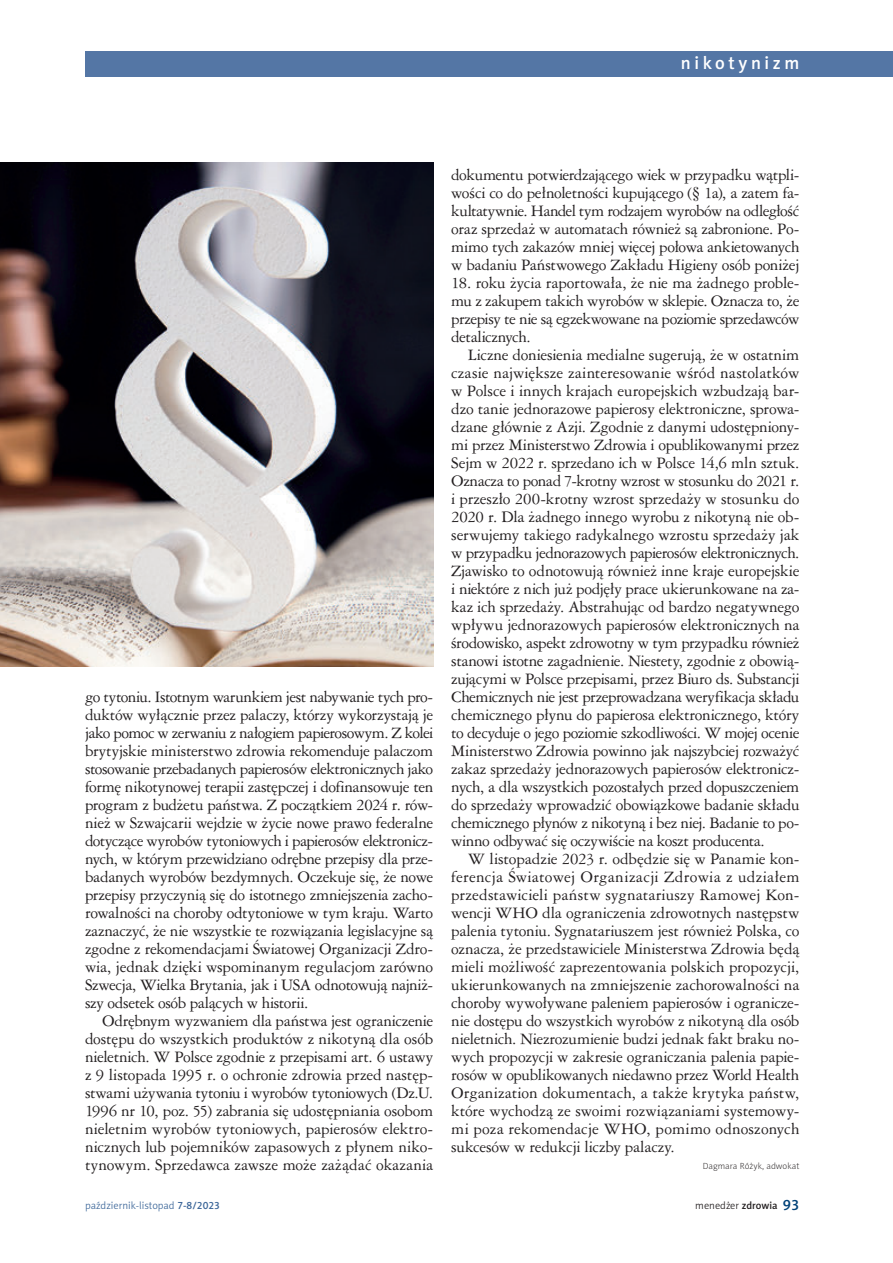
<style>
.page{position:relative;width:893px;height:1263px;background:#fff}
.page>*{position:absolute;margin:0;border:0;box-sizing:border-box;transform-origin:0 0}
.Belka_prawa{font:18px "Naomi Sans EFN Medium";letter-spacing:.2em;color:#fff}
.tekst{font:15px/18px "Ameri Garmnd PL";letter-spacing:-.02em;color:#231f20;text-align:justify}
.t1{font:10.5px "Naomi Sans EFN Light";color:#3d6799}
.t2{font:10.5px "Naomi Sans EFN Light";color:#231f20}
.autor_gora_1{font:9px "Naomi Sans EFN Thin";letter-spacing:.01em;color:#231f20}
.s1{font-family:"Naomi Sans EFN Medium"}
.s2{font-family:"Naomi Sans EFN Medium";font-size:15px;color:#004279}
</style>
<div class="page">
<img style="left:0;top:162px;width:433px;height:504px">
<div style="left:85px;top:51px;width:808px;height:26px;background:#5476a5"></div>
<p class="Belka_prawa" style="left:681px;top:52px;width:120px">nikotynizm</p>
<p class="tekst" style="left:85px;top:687px;width:350px">go tytoniu. Istotnym warunkiem jest nabywanie tych pro&shy;duktów wyłącznie przez palaczy, którzy wykorzystają je jako pomoc w zerwaniu z nałogiem papierosowym. Z kolei brytyjskie ministerstwo zdrowia rekomenduje palaczom stosowanie przebadanych papierosów elektronicznych jako formę nikotynowej terapii zastępczej i dofinansowuje ten program z budżetu państwa. Z początkiem 2024 r. rów&shy;nież w Szwajcarii wejdzie w życie nowe prawo federalne dotyczące wyrobów tytoniowych i papierosów elektronicz&shy;nych, w którym przewidziano odrębne przepisy dla prze&shy;badanych wyrobów bezdymnych. Oczekuje się, że nowe przepisy przyczynią się do istotnego zmniejszenia zacho&shy;rowalności na choroby odtytoniowe w tym kraju. Warto zaznaczyć, że nie wszystkie te rozwiązania legislacyjne są zgodne z rekomendacjami Światowej Organizacji Zdro&shy;wia, jednak dzięki wspominanym regulacjom zarówno Szwecja, Wielka Brytania, jak i USA odnotowują najniż&shy;szy odsetek osób palących w historii.</p>
<p class="tekst" style="left:85px;top:1011px;width:350px;text-indent:17px">Odrębnym wyzwaniem dla państwa jest ograniczenie dostępu do wszystkich produktów z nikotyną dla osób nieletnich. W Polsce zgodnie z przepisami art. 6 ustawy z 9 listopada 1995 r. o ochronie zdrowia przed następ&shy;stwami używania tytoniu i wyrobów tytoniowych (Dz.U.<br>1996 nr 10, poz. 55) zabrania się udostępniania osobom nieletnim wyrobów tytoniowych, papierosów elektro&shy;nicznych lub pojemników zapasowych z płynem niko&shy;tynowym. Sprzedawca zawsze może zażądać okazania</p>
<p class="tekst" style="left:451px;top:165px;width:350px">dokumentu potwierdzającego wiek w przypadku wątpli&shy;wości co do pełnoletności kupującego (§ 1a), a zatem fa&shy;kultatywnie. Handel tym rodzajem wyrobów na odległość oraz sprzedaż w automatach również są zabronione. Po&shy;mimo tych zakazów mniej więcej połowa ankietowanych w badaniu Państwowego Zakładu Higieny osób poniżej</p>
<p class="tekst" style="left:451px;top:273px;width:350px">18. roku życia raportowała, że nie ma żadnego proble&shy;mu z zakupem takich wyrobów w sklepie. Oznacza to, że przepisy te nie są egzekwowane na poziomie sprzedawców detalicznych.</p>
<p class="tekst" style="left:451px;top:345px;width:350px;text-indent:17px">Liczne doniesienia medialne sugerują, że w ostatnim czasie największe zainteresowanie wśród nastolatków w Polsce i innych krajach europejskich wzbudzają bar&shy;dzo tanie jednorazowe papierosy elektroniczne, sprowa&shy;dzane głównie z Azji. Zgodnie z danymi udostępniony&shy;mi przez Ministerstwo Zdrowia i opublikowanymi przez Sejm w 2022 r. sprzedano ich w Polsce 14,6 mln sztuk.<br>Oznacza to ponad 7-krotny wzrost w stosunku do 2021 r. i przeszło 200-krotny wzrost sprzedaży w stosunku do 2020 r. Dla żadnego innego wyrobu z nikotyną nie ob&shy;serwujemy takiego radykalnego wzrostu sprzedaży jak w przypadku jednorazowych papierosów elektronicznych.<br>Zjawisko to odnotowują również inne kraje europejskie i niektóre z nich już podjęły prace ukierunkowane na za&shy;kaz ich sprzedaży. Abstrahując od bardzo negatywnego wpływu jednorazowych papierosów elektronicznych na środowisko, aspekt zdrowotny w tym przypadku również stanowi istotne zagadnienie. Niestety, zgodnie z obowią&shy;zującymi w Polsce przepisami, przez Biuro ds. Substancji Chemicznych nie jest przeprowadzana weryfikacja składu chemicznego płynu do papierosa elektronicznego, który to decyduje o jego poziomie szkodliwości. W mojej ocenie Ministerstwo Zdrowia powinno jak najszybciej rozważyć zakaz sprzedaży jednorazowych papierosów elektronicz&shy;nych, a dla wszystkich pozostałych przed dopuszczeniem do sprzedaży wprowadzić obowiązkowe badanie składu chemicznego płynów z nikotyną i bez niej. Badanie to po&shy;winno odbywać się oczywiście na koszt producenta.</p>
<p class="tekst" style="left:451px;top:849px;width:350px;text-indent:17px">W listopadzie 2023 r. odbędzie się w Panamie kon&shy;ferencja Światowej Organizacji Zdrowia z udziałem przedstawicieli państw sygnatariuszy Ramowej Kon&shy;wencji WHO dla ograniczenia zdrowotnych następstw palenia tytoniu. Sygnatariuszem jest również Polska, co oznacza, że przedstawiciele Ministerstwa Zdrowia będą mieli możliwość zaprezentowania polskich propozycji, ukierunkowanych na zmniejszenie zachorowalności na choroby wywoływane paleniem papierosów i ogranicze&shy;nie dostępu do wszystkich wyrobów z nikotyną dla osób nieletnich. Niezrozumienie budzi jednak fakt braku no&shy;wych propozycji w zakresie ograniczania palenia papie&shy;rosów w opublikowanych niedawno przez World Health Organization dokumentach, a także krytyka państw, które wychodzą ze swoimi rozwiązaniami systemowy&shy;mi poza rekomendacje WHO, pomimo odnoszonych sukcesów w redukcji liczby palaczy.</p>
<p class="autor_gora_1" style="left:703px;top:1161px;width:98px">Dagmara Różyk, adwokat</p>
<p class="t1" style="left:85px;top:1199px;width:137px">październik-listopad <span class="s1">7-8/2023</span></p>
<p class="t2" style="left:695px;top:1199px;width:106px">menedżer <span class="s1">zdrowia</span> <span class="s2">93</span></p>
</div>
